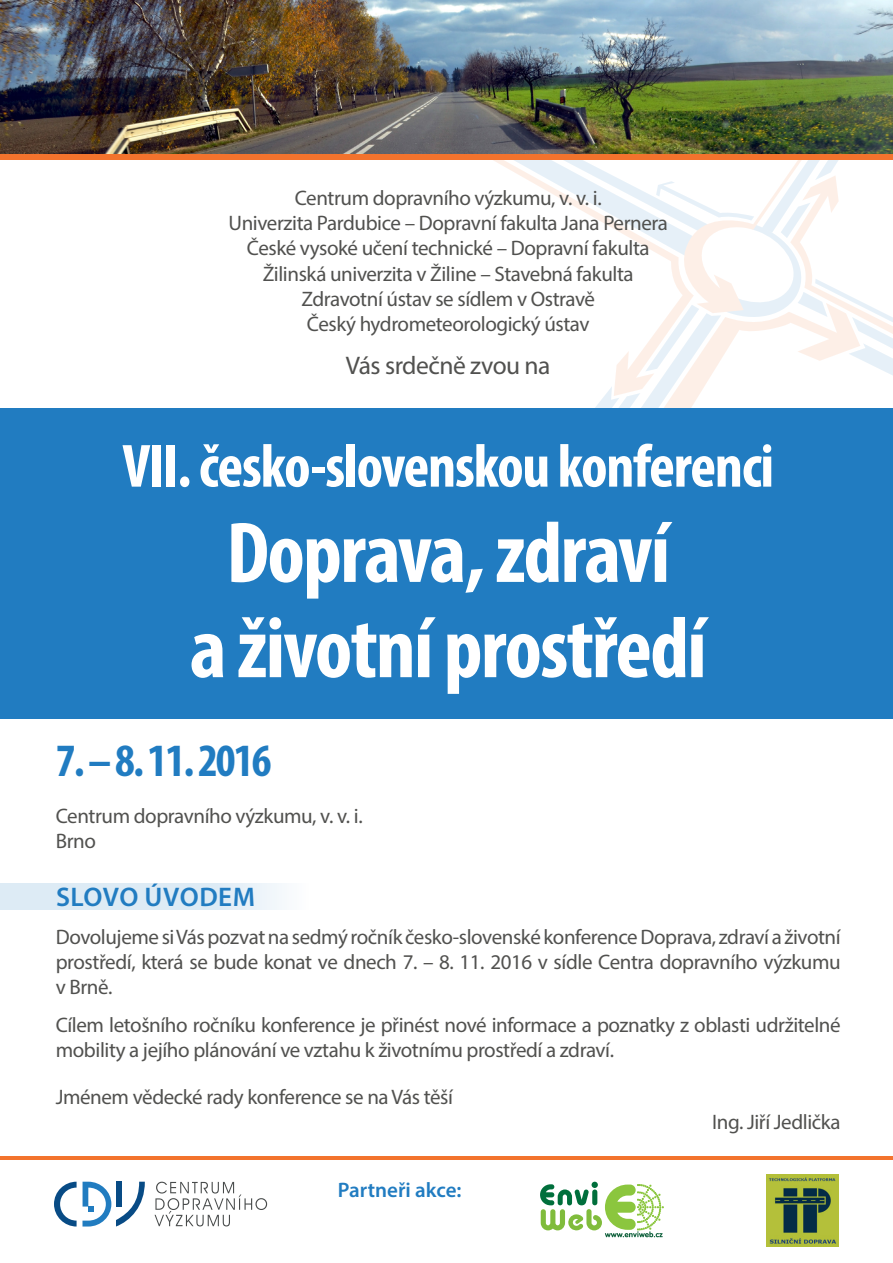
<style>
.page{position:relative;width:893px;height:1263px;background:#fff}
.page>*{position:absolute;margin:0;border:0;box-sizing:border-box;transform-origin:0 0}
.nadpis{font:700 condensed 87px "Myriad Pro";letter-spacing:-.02em;color:#fff}
.nadpis-2{font:700 condensed 61.5px "Myriad Pro";letter-spacing:-.02em;color:#fff}
.nadpis-3{font:700 condensed 46.5px "Myriad Pro";letter-spacing:-.04em;color:#217cc1}
.nadpis-4{font:600 27px "Myriad Pro";letter-spacing:.02em;color:#217cc1}
.nadpis-5{font:25.5px "Myriad Pro";letter-spacing:-.02em;color:#51514f}
.nadpis-6{font:21px/25.2px "Myriad Pro";letter-spacing:-.02em;color:#51514f;text-align:justify}
.nadpis-7{font:600 21px "Myriad Pro";color:#217cc1}
</style>
<div class="page">
<div style="left:0;top:883px;width:347px;height:27px;background:linear-gradient(to right,#d3e5f2,#f7fafd)"></div>
<svg style="left:506px;top:159px;width:387px;height:249px"></svg>
<svg style="left:680px;top:159px;width:213px;height:154px"></svg>
<div style="left:0;top:408px;width:893px;height:311px;background:#217cc1"></div>
<div style="left:0;top:154px;width:893px;height:5px;background:#f3732d"></div>
<img style="left:0;top:0;width:893px;height:154px">
<svg style="left:155px;top:1182px;width:112px;height:44px"></svg>
<svg style="left:54px;top:1182px;width:91px;height:44px"></svg>
<svg style="left:540px;top:1182px;width:123px;height:55px"></svg>
<img style="left:767px;top:1174px;width:72px;height:72px">
<hr style="left:0;top:1157px;width:893px;height:3px;background:#f3732d">
<p class="nadpis-6" style="left:295px;top:185px;width:308px">Centrum dopravního výzkumu, v. v. i.</p>
<p class="nadpis-6" style="left:229px;top:210px;width:441px">Univerzita Pardubice – Dopravní fakulta Jana Pernera</p>
<p class="nadpis-6" style="left:247px;top:235px;width:404px">České vysoké učení technické – Dopravní fakulta</p>
<p class="nadpis-6" style="left:263px;top:261px;width:372px">Žilinská univerzita v Žiline – Stavebná fakulta</p>
<p class="nadpis-6" style="left:301px;top:286px;width:295px">Zdravotní ústav se sídlem v Ostravě</p>
<p class="nadpis-6" style="left:307px;top:311px;width:284px">Český hydrometeorologický ústav</p>
<p class="nadpis-5" style="left:346px;top:350px;width:206px">Vás srdečně zvou na</p>
<p class="nadpis-2" style="left:122px;top:428px;width:653px">VII. česko-slovenskou konferenci</p>
<p class="nadpis" style="left:226px;top:498px;width:445px">Doprava, zdraví</p>
<p class="nadpis" style="left:190px;top:594px;width:518px">a životní prostředí</p>
<p class="nadpis-3" style="left:56px;top:732px;width:217px">7. – 8. 11. 2016</p>
<p class="nadpis-6" style="left:56px;top:803px;width:308px">Centrum dopravního výzkumu, v. v. i.</p>
<p class="nadpis-6" style="left:56px;top:828px;width:42px">Brno</p>
<p class="nadpis-4" style="left:56px;top:879px;width:201px">SLOVO ÚVODEM</p>
<p class="nadpis-6" style="left:56px;top:924px;width:786px">Dovolujeme si Vás pozvat na sedmý ročník česko-slovenské konference Doprava, zdraví a životní prostředí, která se bude konat ve dnech 7. – 8. 11. 2016 v sídle Centra dopravního výzkumu v Brně.</p>
<p class="nadpis-6" style="left:56px;top:1012px;width:786px">Cílem letošního ročníku konference je přinést nové informace a poznatky z oblasti udržitelné mobility a jejího plánování ve vztahu k životnímu prostředí a zdraví.</p>
<p class="nadpis-6" style="left:56px;top:1083px;width:399px">Jménem vědecké rady konference se na Vás těší</p>
<p class="nadpis-6" style="left:712px;top:1109px;width:130px">Ing. Jiří Jedlička</p>
<p class="nadpis-7" style="left:338px;top:1177px;width:125px">Partneři akce:</p>
</div>
